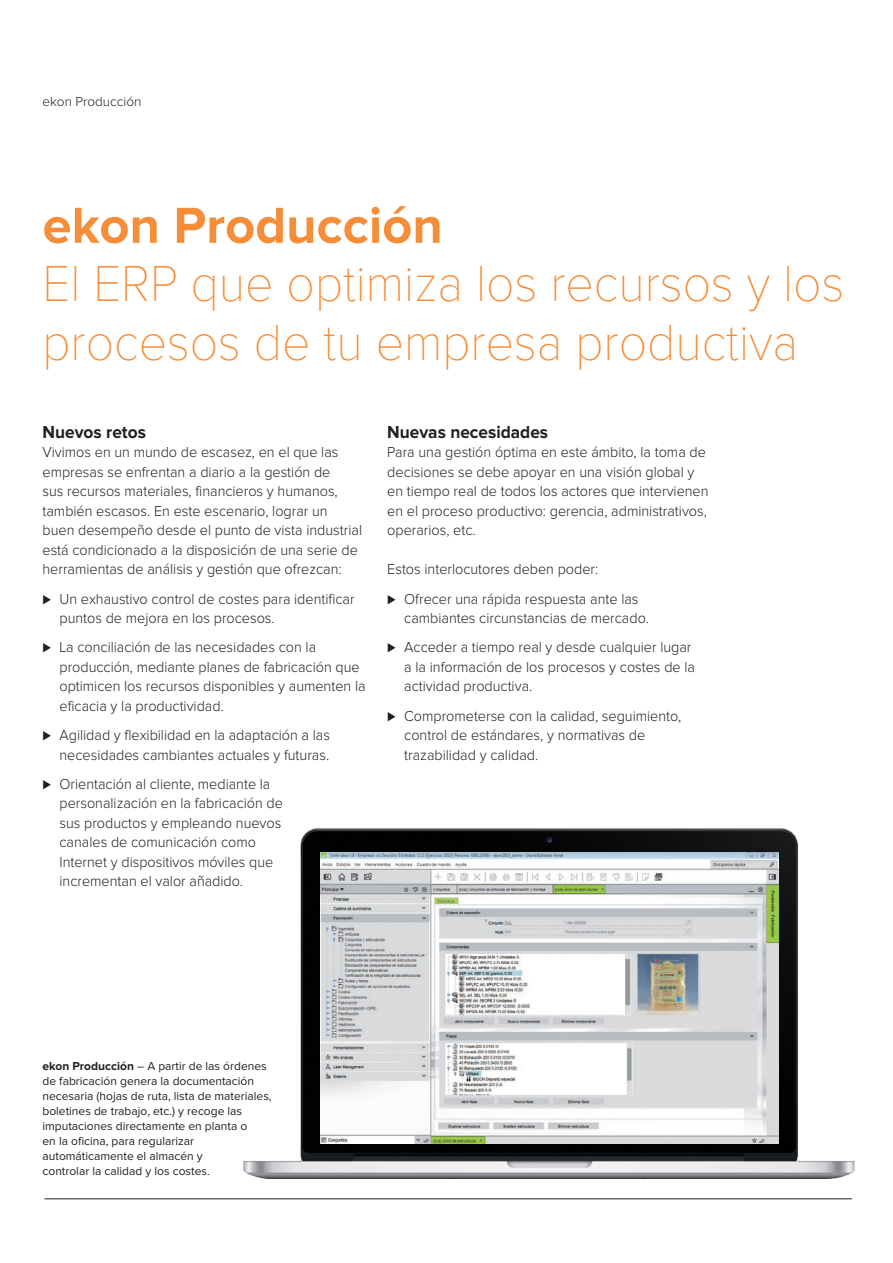
<style>
.page{position:relative;width:893px;height:1263px;background:#fff}
.page>*{position:absolute;margin:0;border:0;box-sizing:border-box;transform-origin:0 0}
.t1{font:100 52.5px/58.5px "Proxima Nova T";color:#f68d38;scale:.95 1}
.t2{font:700 52.5px "Proxima Nova";color:#f68d38}
.t3{font:700 18px "Proxima Nova";color:#231f20;scale:.96 1}
.t4{font:300 15px/19.5px "Proxima Nova";color:#231f20;scale:.96 1}
.t5{font:300 13.5px "Proxima Nova";color:#231f20}
.t6{font:12px/15px "Proxima Nova";color:#231f20}
.s1{font-weight:700}
</style>
<div class="page">
<hr style="left:44px;top:1198px;width:808px;height:1px;background:#231f20">
<img style="left:244px;top:828px;width:610px;height:351px">
<img style="left:320px;top:853px;width:459px;height:290px">
<p class="t5" style="left:43px;top:96px;width:100px">ekon Producción</p>
<h1 class="t2" style="left:43px;top:201px;width:402px">ekon Producción</h1>
<h1 class="t1" style="left:43px;top:255px;width:845px">El ERP que optimiza los recursos y los procesos de tu empresa productiva</h1>
<p class="t3" style="left:43px;top:424px;width:109px">Nuevos retos</p>
<p class="t4" style="left:43px;top:443px;width:334px">Vivimos en un mundo de escasez, en el que las empresas se enfrentan a diario a la gestión de<br>sus recursos materiales, financieros y humanos, también escasos. En este escenario, lograr un buen desempeño desde el punto de vista industrial está condicionado a la disposición de una serie de herramientas de análisis y gestión que ofrezcan:</p>
<p class="t4" style="left:60px;top:589px;width:309px;text-indent:-17px">⊲ Un exhaustivo control de costes para identificar puntos de mejora en los procesos.</p>
<p class="t4" style="left:60px;top:638px;width:320px;text-indent:-17px">⊲ La conciliación de las necesidades con la producción, mediante planes de fabricación que optimicen los recursos disponibles y aumenten la eficacia y la productividad.</p>
<p class="t4" style="left:43px;top:726px;width:301px;text-align:right">⊲ Agilidad y flexibilidad en la adaptación a las necesidades cambiantes actuales y futuras.</p>
<p class="t4" style="left:60px;top:775px;width:234px;text-indent:-17px">⊲ Orientación al cliente, mediante la personalización en la fabricación de sus productos y empleando nuevos canales de comunicación como Internet y dispositivos móviles que incrementan el valor añadido.</p>
<p class="t3" style="left:387px;top:424px;width:169px">Nuevas necesidades</p>
<p class="t4" style="left:387px;top:443px;width:336px">Para una gestión óptima en este ámbito, la toma de decisiones se debe apoyar en una visión global y en tiempo real de todos los actores que intervienen en el proceso productivo: gerencia, administrativos, operarios, etc.</p>
<p class="t4" style="left:387px;top:555px;width:263px;line-height:29.2px">Estos interlocutores deben poder:<br>⊲ Ofrecer una rápida respuesta ante las</p>
<p class="t4" style="left:387px;top:604px;width:318px;line-height:29.2px;text-indent:17px">cambiantes circunstancias de mercado.<br>⊲ Acceder a tiempo real y desde cualquier lugar</p>
<p class="t4" style="left:404px;top:658px;width:304px">a la información de los procesos y costes de la actividad productiva.</p>
<p class="t4" style="left:404px;top:706px;width:290px;text-indent:-17px">⊲ Comprometerse con la calidad, seguimiento, control de estándares, y normativas de trazabilidad y calidad.</p>
<p class="t6" style="left:43px;top:1059px;width:231px"><span class="s1">ekon Producción</span> – A partir de las órdenes de fabricación genera la documentación necesaria (hojas de ruta, lista de materiales, boletines de trabajo, etc.) y recoge las imputaciones directamente en planta o<br>en la oficina, para regularizar automáticamente el almacén y<br>controlar la calidad y los costes.</p>
</div>
